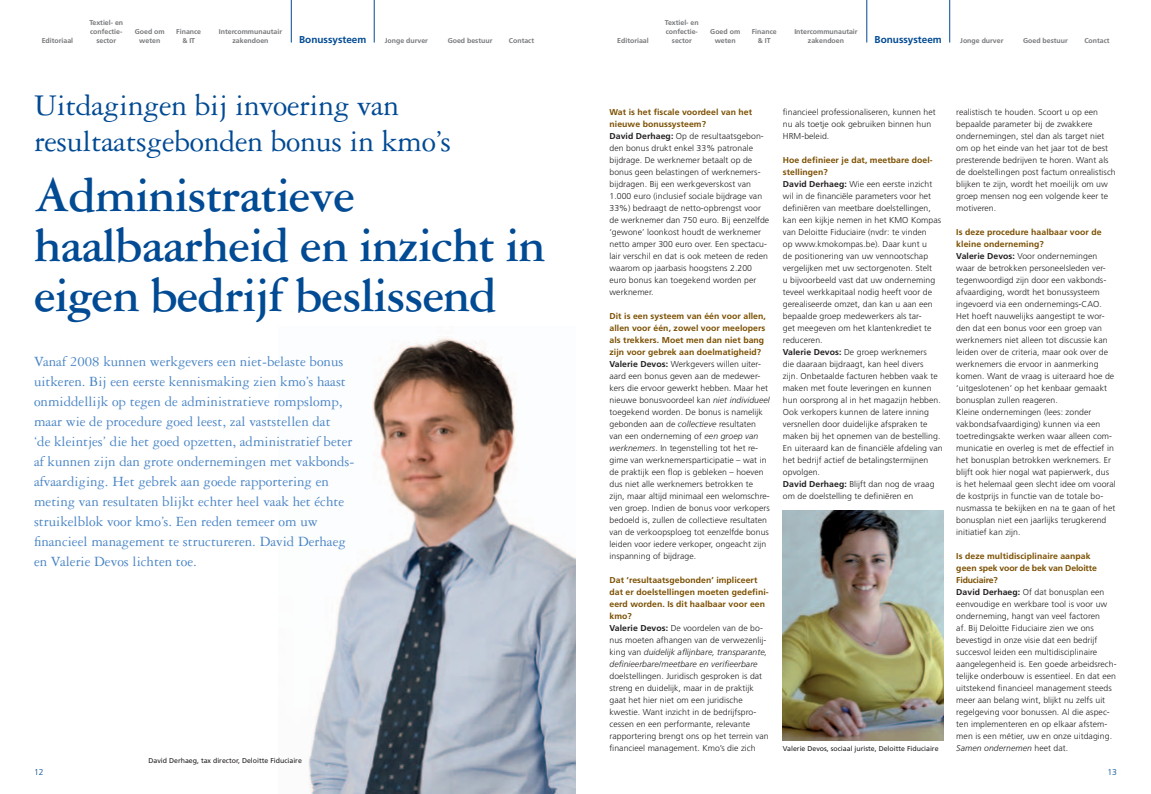
<style>
.page{position:relative;width:1151px;height:794px;background:#fff}
.page>*{position:absolute;margin:0;border:0;box-sizing:border-box;transform-origin:0 0}
.t1{font:700 51px/50px "Garamond Three";letter-spacing:-.02em;color:#014a94}
.t2{font:32px/36px "Garamond Three";letter-spacing:-.01em;color:#014a94}
.t3{font:15px/20px "Garamond Three";color:#4884c5}
.t4{font:700 10px "Frutiger LT Std";color:#014a94}
.t5{font:300 8.5px/12px "Frutiger LT Std";letter-spacing:.005em;color:#231f20}
.t6{font:700 8.5px/12px "Frutiger LT Std";letter-spacing:.005em;color:#7b4f00}
.t7{font:300 8.5px "Frutiger LT Std";color:#014a94}
.t8{font:700 7px/9px "Frutiger LT Std";color:#76787b;text-align:center}
.t9{font:7px "Frutiger";color:#231f20}
.s1{font-weight:700;color:#7b4f00}
.s2{font-weight:700}
.s3{font-style:italic}
.s4{color:#231f20}
.s5{font-weight:300;color:#231f20}
.s6{font-weight:300;font-style:italic;color:#231f20}
</style>
<div class="page">
<img style="left:783px;top:511px;width:160px;height:229px">
<img style="left:308px;top:337px;width:267px;height:457px">
<hr style="left:291px;top:0;width:1px;height:43px;background:#014a94">
<hr style="left:374px;top:0;width:1px;height:43px;background:#014a94">
<hr style="left:866px;top:0;width:1px;height:43px;background:#014a94">
<hr style="left:949px;top:0;width:1px;height:43px;background:#014a94">
<p class="t8" style="left:42px;top:36px;width:33px">Editoriaal</p>
<p class="t8" style="left:89px;top:18px;width:35px">Textiel- en confectie&shy;sector</p>
<p class="t8" style="left:135px;top:27px;width:31px">Goed om weten</p>
<p class="t8" style="left:176px;top:27px;width:26px">Finance &amp; IT</p>
<p class="t8" style="left:219px;top:27px;width:65px">Intercommunautair zakendoen</p>
<p class="t4" style="left:299px;top:35px;width:69px">Bonussysteem</p>
<p class="t8" style="left:385px;top:36px;width:45px">Jonge durver</p>
<p class="t8" style="left:448px;top:36px;width:46px">Goed bestuur</p>
<p class="t8" style="left:509px;top:36px;width:27px">Contact</p>
<h2 class="t2" style="left:34px;top:89px;width:419px">Uitdagingen bij invoering van resultaatsgebonden bonus in kmo’s</h2>
<h1 class="t1" style="left:34px;top:174px;width:513px">Administratieve haalbaarheid en inzicht in eigen bedrijf beslissend</h1>
<p class="t3" style="left:34px;top:352px;width:322px">Vanaf 2008 kunnen werkgevers een niet-belaste bonus uitkeren. Bij een eerste kennismaking zien kmo’s haast onmiddellijk op tegen de administratieve rompslomp, maar wie de procedure goed leest, zal vaststellen dat<br>‘de kleintjes’ die het goed opzetten, administratief beter af kunnen zijn dan grote ondernemingen met vakbonds&shy;afvaardiging. Het gebrek aan goede rapportering en meting van resultaten blijkt echter heel vaak het échte struikelblok voor kmo’s. Een reden temeer om uw financieel management te structureren. David Derhaeg en Valerie Devos lichten toe.</p>
<p class="t7" style="left:34px;top:768px;width:11px">12</p>
<p class="t9" style="left:148px;top:758px;width:155px">David Derhaeg, tax director, Deloitte Fiduciaire</p>
<p class="t8" style="left:617px;top:36px;width:33px">Editoriaal</p>
<p class="t8" style="left:665px;top:18px;width:35px">Textiel- en confectie&shy;sector</p>
<p class="t8" style="left:710px;top:27px;width:31px">Goed om weten</p>
<p class="t8" style="left:752px;top:27px;width:26px">Finance &amp; IT</p>
<p class="t8" style="left:794px;top:27px;width:65px">Intercommunautair zakendoen</p>
<p class="t4" style="left:875px;top:35px;width:69px">Bonussysteem</p>
<p class="t8" style="left:960px;top:36px;width:45px">Jonge durver</p>
<p class="t8" style="left:1023px;top:36px;width:46px">Goed bestuur</p>
<p class="t8" style="left:1084px;top:36px;width:27px">Contact</p>
<p class="t5" style="left:609px;top:106px;width:161px"><span class="s1">Wat is het fiscale voordeel van het nieuwe bonussysteem?<br></span><span class="s2">David Derhaeg:</span> Op de resultaatsgebon&shy;den bonus drukt enkel 33% patronale bijdrage. De werknemer betaalt op de bonus geen belastingen of werknemers&shy;bijdragen. Bij een werkgeverskost van 1.000 euro (inclusief sociale bijdrage van 33%) bedraagt de netto-opbrengst voor de werknemer dan 750 euro. Bij eenzelfde ‘gewone’ loonkost houdt de werknemer netto amper 300 euro over. Een spectacu&shy;lair verschil en dat is ook meteen de reden waarom op jaarbasis hoogstens 2.200 euro bonus kan toegekend worden per werknemer.</p>
<p class="t5" style="left:609px;top:310px;width:162px"><span class="s1">Dit is een systeem van één voor allen, allen voor één, zowel voor meelopers als trekkers. Moet men dan niet bang zijn voor gebrek aan doelmatigheid?<br></span><span class="s2">Valerie Devos:</span> Werkgevers willen uiter&shy;aard een bonus geven aan de medewer&shy;kers die ervoor gewerkt hebben. Maar het nieuwe bonusvoordeel kan <span class="s3">niet individueel </span>toegekend worden. De bonus is namelijk gebonden aan de <span class="s3">collectieve</span> resultaten van een onderneming of <span class="s3">een groep van werknemers</span>. In tegenstelling tot het re&shy;gime van werknemersparticipatie – wat in de praktijk een flop is gebleken – hoeven dus niet alle werknemers betrokken te zijn, maar altijd minimaal een welomschre&shy;ven groep. Indien de bonus voor verkopers bedoeld is, zullen de collectieve resultaten van de verkoopsploeg tot eenzelfde bonus leiden voor iedere verkoper, ongeacht zijn inspanning of bijdrage.</p>
<p class="t6" style="left:609px;top:574px;width:161px">Dat ‘resultaatsgebonden’ impliceert dat er doelstellingen moeten gedefini&shy;eerd worden. Is dit haalbaar voor een kmo?<br><span class="s4">Valerie Devos:</span> <span class="s5">De voordelen van de bo&shy;nus moeten afhangen van de verwezenlij&shy;king van</span> <span class="s6">duidelijk aflijnbare, transparante, definieerbare/meetbare en verifieerbare</span></p>
<p class="t5" style="left:609px;top:670px;width:161px">doelstellingen. Juridisch gesproken is dat streng en duidelijk, maar in de praktijk gaat het hier niet om een juridische kwestie. Want inzicht in de bedrijfspro&shy;cessen en een performante, relevante rapportering brengt ons op het terrein van financieel management. Kmo’s die zich</p>
<p class="t5" style="left:783px;top:106px;width:154px">financieel professionaliseren, kunnen het nu als toetje ook gebruiken binnen hun<br>HRM-beleid.</p>
<p class="t5" style="left:783px;top:154px;width:161px"><span class="s1">Hoe definieer je dat, meetbare doel&shy;stellingen?<br></span><span class="s2">David Derhaeg:</span> Wie een eerste inzicht wil in de financiële parameters voor het definiëren van meetbare doelstellingen, kan een kijkje nemen in het KMO Kompas van Deloitte Fiduciaire (nvdr: te vinden<br>op www.kmokompas.be). Daar kunt u<br>de positionering van uw vennootschap vergelijken met uw sectorgenoten. Stelt<br>u bijvoorbeeld vast dat uw onderneming teveel werkkapitaal nodig heeft voor de gerealiseerde omzet, dan kan u aan een bepaalde groep medewerkers als tar-<br>get meegeven om het klantenkrediet te reduceren.<br><span class="s2">Valerie Devos:</span> De groep werknemers<br>die daaraan bijdraagt, kan heel divers<br>zijn. Onbetaalde facturen hebben vaak te maken met foute leveringen en kunnen hun oorsprong al in het magazijn hebben.<br>Ook verkopers kunnen de latere inning versnellen door duidelijke afspraken te maken bij het opnemen van de bestelling.<br>En uiteraard kan de financiële afdeling van het bedrijf actief de betalingstermijnen opvolgen.<br><span class="s2">David Derhaeg:</span> Blijft dan nog de vraag om de doelstelling te definiëren en</p>
<p class="t9" style="left:783px;top:745px;width:157px">Valerie Devos, sociaal juriste, Deloitte Fiduciaire</p>
<p class="t5" style="left:956px;top:106px;width:161px">realistisch te houden. Scoort u op een bepaalde parameter bij de zwakkere ondernemingen, stel dan als target niet om op het einde van het jaar tot de best presterende bedrijven te horen. Want als de doelstellingen post factum onrealistisch blijken te zijn, wordt het moeilijk om uw groep mensen nog een volgende keer te motiveren.</p>
<p class="t5" style="left:956px;top:226px;width:161px"><span class="s1">Is deze procedure haalbaar voor de kleine onderneming?<br></span><span class="s2">Valerie Devos:</span> Voor ondernemingen waar de betrokken personeelsleden ver&shy;tegenwoordigd zijn door een vakbonds&shy;afvaardiging, wordt het bonussysteem ingevoerd via een ondernemings-CAO.<br>Het hoeft nauwelijks aangestipt te wor&shy;den dat een bonus voor een groep van werknemers niet alleen tot discussie kan leiden over de criteria, maar ook over de werknemers die ervoor in aanmerking komen. Want de vraag is uiteraard hoe de ‘uitgeslotenen’ op het kenbaar gemaakt bonusplan zullen reageren.<br>Kleine ondernemingen (lees: zonder vakbondsafvaardiging) kunnen via een toetredingsakte werken waar alleen com&shy;municatie en overleg is met de effectief in het bonusplan betrokken werknemers. Er blijft ook hier nogal wat papierwerk, dus is het helemaal geen slecht idee om vooral de kostprijs in functie van de totale bo&shy;nusmassa te bekijken en na te gaan of het bonusplan niet een jaarlijks terugkerend initiatief kan zijn.</p>
<p class="t5" style="left:956px;top:550px;width:162px"><span class="s1">Is deze multidisciplinaire aanpak<br>geen spek voor de bek van Deloitte Fiduciaire?<br></span><span class="s2">David Derhaeg:</span> Of dat bonusplan een eenvoudige en werkbare tool is voor uw onderneming, hangt van veel factoren<br>af. Bij Deloitte Fiduciaire zien we ons bevestigd in onze visie dat een bedrijf succesvol leiden een multidisciplinaire aangelegenheid is. Een goede arbeidsrech&shy;telijke onderbouw is essentieel. En dat een uitstekend financieel management steeds meer aan belang wint, blijkt nu zelfs uit regelgeving voor bonussen. Al die aspec&shy;ten implementeren en op elkaar afstem&shy;men is een métier, uw en onze uitdaging.<br><span class="s3">Samen ondernemen</span> heet dat.</p>
<p class="t7" style="left:1107px;top:768px;width:11px">13</p>
</div>
